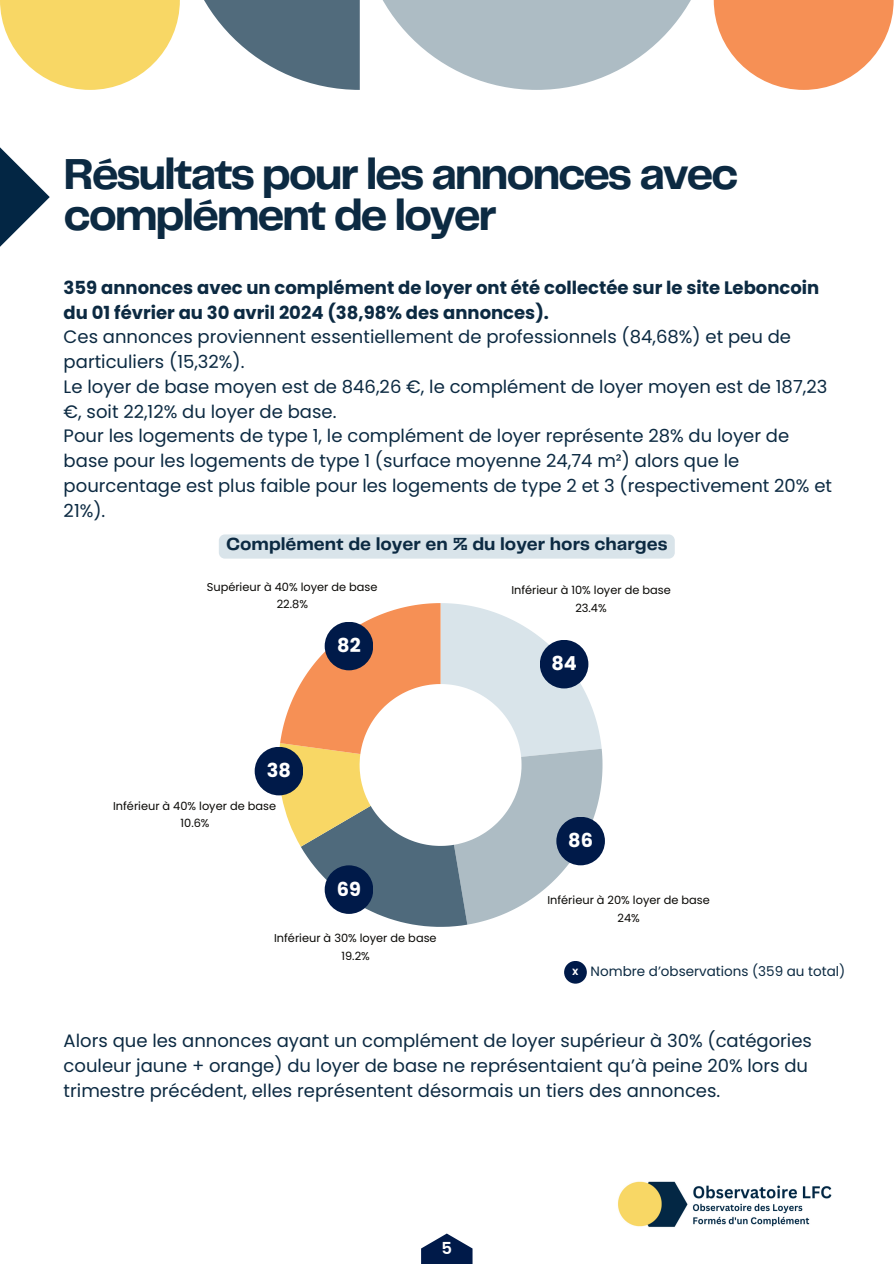
<style>
.page{position:relative;width:894px;height:1264px;background:#fff}
.page>*{position:absolute;margin:0;border:0;box-sizing:border-box;transform-origin:0 0}
.t1{font:700 45px/40.5px "Telegraf";letter-spacing:-.05em;color:#0c2a42}
.t2{font:700 19.2px "Poppins";color:#fff}
.t3{font:700 18.15px "Telegraf";color:#0c2a42}
.t4{font:18px/24.8px "Poppins";color:#0c2a42}
.t5{font:700 18px/24.8px "Poppins";color:#0c2a42}
.t6{font:600 16.5px "Poppins";color:#fff}
.t7{font:13.5px "Poppins";color:#0c2a42}
.t8{font:11.4px/17.5px "Poppins";color:#080704;text-align:center}
.s1{font-weight:700;font-size:9px;color:#fff}
</style>
<div class="page">
<img style="left:618px;top:1181px;width:214px;height:46px">
<svg style="left:421px;top:1233px;width:51px;height:30px;fill:#001a49"></svg>
<svg style="left:0;top:0;width:893px;height:90px"></svg>
<svg style="left:278px;top:603px;width:324px;height:323px"></svg>
<div style="left:539px;top:640px;width:49px;height:48px;background:#001a49;border-radius:50%"></div>
<div style="left:556px;top:816px;width:48px;height:49px;background:#001a49;border-radius:50%"></div>
<div style="left:324px;top:865px;width:49px;height:48px;background:#001a49;border-radius:50%"></div>
<div style="left:254px;top:746px;width:49px;height:49px;background:#001a49;border-radius:50%"></div>
<div style="left:324px;top:621px;width:49px;height:49px;background:#001a49;border-radius:50%"></div>
<div style="left:564px;top:960px;width:22px;height:23px;background:#001a49;border-radius:50%"></div>
<div style="left:219px;top:534px;width:455px;height:24px;background:#d9e4ea;border-radius:6px"></div>
<svg style="left:0;top:147px;width:50px;height:100px"></svg>
<h1 class="t1" style="left:64px;top:154px;width:676px">Résultats pour les annonces avec complément de loyer</h1>
<p class="t5" style="left:64px;top:275px;width:757px">359 annonces avec un complément de loyer ont été collectée sur le site Leboncoin du 01 février au 30 avril 2024 (38,98% des annonces).</p>
<p class="t4" style="left:64px;top:325px;width:769px">Ces annonces proviennent essentiellement de professionnels (84,68%) et peu de particuliers (15,32%).<br>Le loyer de base moyen est de 846,26 €, le complément de loyer moyen est de 187,23 €, soit 22,12% du loyer de base.<br>Pour les logements de type 1, le complément de loyer représente 28% du loyer de base pour les logements de type 1 (surface moyenne 24,74 m²) alors que le pourcentage est plus faible pour les logements de type 2 et 3 (respectivement 20% et 21%).</p>
<p class="t3" style="left:226px;top:532px;width:443px">Complément de loyer en % du loyer hors charges</p>
<p class="t8" style="left:207px;top:578px;width:172px">Supérieur à 40% loyer de base<br>22.8%</p>
<p class="t2" style="left:267px;top:759px;width:26px">38</p>
<p class="t8" style="left:113px;top:796px;width:164px">Inférieur à 40% loyer de base<br>10.6%</p>
<p class="t2" style="left:337px;top:634px;width:25px">82</p>
<p class="t2" style="left:337px;top:877px;width:26px">69</p>
<p class="t8" style="left:274px;top:929px;width:164px">Inférieur à 30% loyer de base<br>19.2%</p>
<p class="t8" style="left:511px;top:581px;width:161px">Inférieur à 10% loyer de base<br>23.4%</p>
<p class="t2" style="left:551px;top:652px;width:27px">84</p>
<p class="t2" style="left:568px;top:829px;width:26px">86</p>
<p class="t8" style="left:547px;top:891px;width:164px">Inférieur à 20% loyer de base<br>24%</p>
<p class="t7" style="left:572px;top:963px;width:274px"><span class="s1">X</span> Nombre d’observations (359 au total)</p>
<p class="t4" style="left:64px;top:1028px;width:749px">Alors que les annonces ayant un complément de loyer supérieur à 30% (catégories couleur jaune + orange) du loyer de base ne représentaient qu’à peine 20% lors du trimestre précédent, elles représentent désormais un tiers des annonces.</p>
<p class="t6" style="left:441px;top:1238px;width:12px">5</p>
</div>
